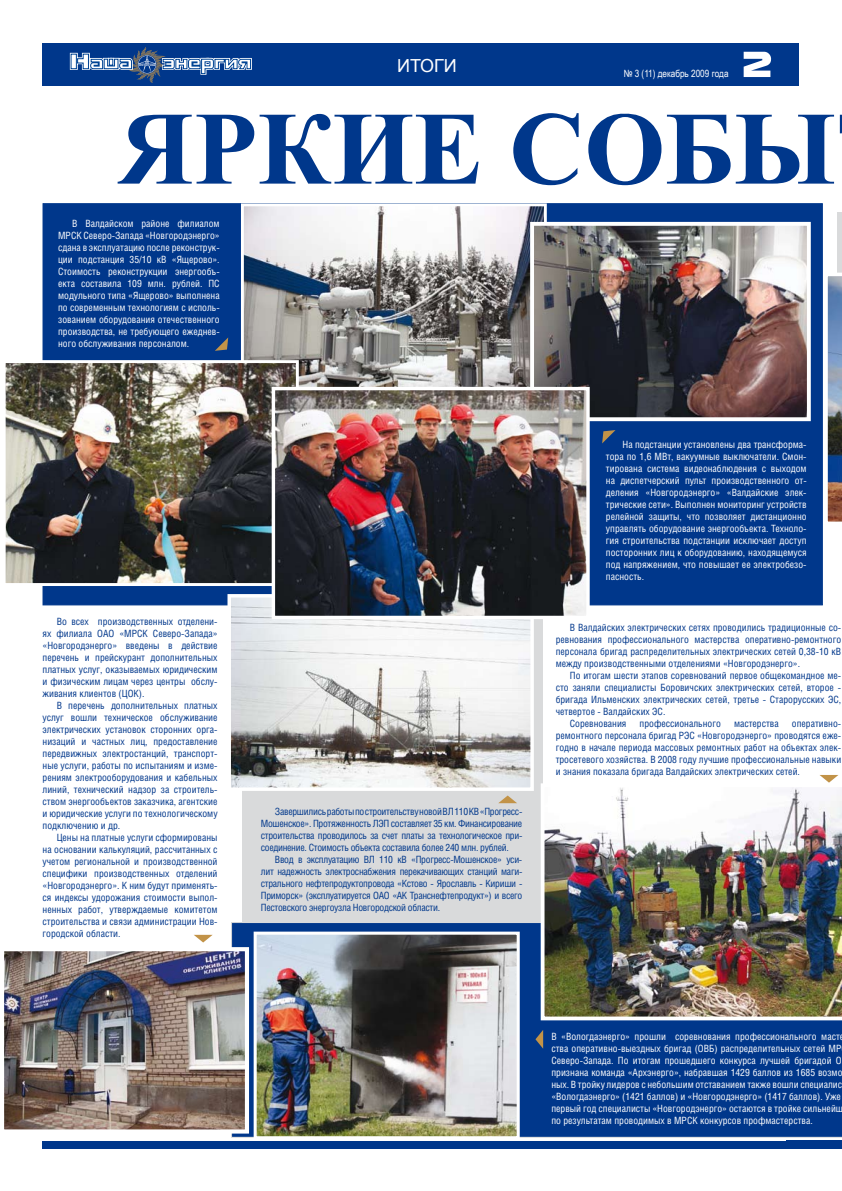
<style>
.page{position:relative;width:842px;height:1191px;background:#fff}
.page>*{position:absolute;margin:0;border:0;box-sizing:border-box;transform-origin:0 0}
.t1{font:700 104px "Times New Roman";color:#00378b}
.t2{font:18px "Arial";color:#fff}
.t3{font:10px/12px "Helios Cond";color:#00378b;text-align:justify}
.t4{font:10px/12px "Helios Cond";color:#fff;text-align:justify}
.t5{font:10px "Arial Narrow";color:#fff}
</style>
<div class="page">
<div style="left:231px;top:922px;width:611px;height:215px;background:#00378b"></div>
<div style="left:837px;top:212px;width:5px;height:297px;background:#d9dadb"></div>
<div style="left:242px;top:605px;width:301px;height:317px;background:#d9dadb"></div>
<div style="left:43px;top:203px;width:780px;height:402px;background:#00378b;border:1px solid #00378b"></div>
<div style="left:43px;top:43px;width:756px;height:42px;background:#00378b"></div>
<svg style="left:744px;top:52px;width:27px;height:25px"></svg>
<div style="left:43px;top:1141px;width:756px;height:7px;background:#00378b"></div>
<svg style="left:69px;top:47px;width:183px;height:36px"></svg>
<div style="left:787px;top:1140px;width:55px;height:8px;background:#00378b"></div>
<svg style="left:215px;top:337px;width:13px;height:14px"></svg>
<svg style="left:194px;top:934px;width:19px;height:8px"></svg>
<svg style="left:819px;top:775px;width:19px;height:7px"></svg>
<svg style="left:498px;top:795px;width:19px;height:8px"></svg>
<svg style="left:535px;top:1029px;width:8px;height:19px"></svg>
<svg style="left:827px;top:273px;width:15px;height:249px;background:#727c92"></svg>
<img style="left:258px;top:935px;width:258px;height:200px">
<div style="left:254px;top:931px;width:266px;height:208px;border:3px solid #fff"></div>
<img style="left:245px;top:207px;width:298px;height:180px">
<div style="left:241px;top:203px;width:306px;height:205px;border:3px solid #fff"></div>
<img style="left:7px;top:364px;width:288px;height:218px">
<div style="left:3px;top:360px;width:296px;height:226px;border:3px solid #fff"></div>
<img style="left:535px;top:227px;width:271px;height:189px">
<div style="left:530px;top:222px;width:281px;height:199px;border:4px solid #fff"></div>
<img style="left:5px;top:952px;width:239px;height:176px">
<div style="left:0;top:947px;width:249px;height:186px;border:4px solid #fff"></div>
<img style="left:541px;top:783px;width:301px;height:237px">
<img style="left:231px;top:598px;width:299px;height:189px">
<div style="left:227px;top:594px;width:307px;height:197px;border:3px solid #fff"></div>
<img style="left:276px;top:391px;width:310px;height:224px">
<div style="left:272px;top:387px;width:318px;height:232px;border:3px solid #fff"></div>
<svg style="left:602px;top:430px;width:13px;height:13px"></svg>
<h2 class="t2" style="left:397px;top:54px;width:61px">ИТОГИ</h2>
<p class="t5" style="left:624px;top:66px;width:106px">№ 3 (11) декабрь 2009 года</p>
<h1 class="t1" style="left:119px;top:77px;width:719px">ЯРКИЕ СОБЫ</h1>
<p class="t4" style="left:58px;top:217px;width:163px;text-indent:14px">В Валдайском районе филиалом МРСК Северо-Запада «Новгородэнерго» сдана в эксплуатацию после реконструк&shy;ции подстанция 35/10 кВ «Ящерово».<br>Стоимость реконструкции энергообъ&shy;екта составила 109 млн. рублей. ПС модульного типа «Ящерово» выполнена по современным технологиям с исполь&shy;зованием оборудования отечественного производства, не требующего ежеднев&shy;ного обслуживания персоналом.</p>
<p class="t3" style="left:43px;top:615px;width:177px;text-indent:14px">Во всех производственных отделени&shy;ях филиала ОАО «МРСК Северо-Запада» «Новгородэнерго» введены в действие перечень и прейскурант дополнительных платных услуг, оказываемых юридическим и физическим лицам через центры обслу&shy;живания клиентов (ЦОК).</p>
<p class="t3" style="left:43px;top:699px;width:177px;text-indent:14px">В перечень дополнительных платных услуг вошли техническое обслуживание электрических установок сторонних орга&shy;низаций и частных лиц, предоставление передвижных электростанций, транспорт&shy;ные услуги, работы по испытаниям и изме&shy;рениям электрооборудования и кабельных линий, технический надзор за строитель&shy;ством энергообъектов заказчика, агентские и юридические услуги по технологическому подключению и др.</p>
<p class="t3" style="left:43px;top:831px;width:177px;text-indent:14px">Цены на платные услуги сформированы на основании калькуляций, рассчитанных с учетом региональной и производственной специфики производственных отделений «Новгородэнерго». К ним будут применять&shy;ся индексы удорожания стоимости выпол&shy;ненных работ, утверждаемые комитетом строительства и связи администрации Нов&shy;городской области.</p>
<p class="t3" style="left:261px;top:805px;width:263px;text-indent:14px">Завершились работы по строительству новой ВЛ 110 КВ «Прогресс-Мошенское». Протяженность ЛЭП составляет 35 км. Финансирование строительства проводилось за счет платы за технологическое при&shy;соединение. Стоимость объекта составила более 240 млн. рублей.</p>
<p class="t3" style="left:261px;top:853px;width:263px;text-indent:14px">Ввод в эксплуатацию ВЛ 110 кВ «Прогресс-Мошенское» уси&shy;лит надежность электроснабжения перекачивающих станций маги&shy;стрального нефтепродуктопровода «Кстово - Ярославль - Кириши - Приморск» (эксплуатируется ОАО «АК Транснефтепродукт») и всего Пестовского энергоузла Новгородской области.</p>
<p class="t4" style="left:606px;top:438px;width:202px;text-indent:17px">На подстанции установлены два трансформа&shy;тора по 1,6 МВт, вакуумные выключатели. Смон&shy;тирована система видеонаблюдения с выходом на диспетчерский пульт производственного от&shy;деления «Новгородэнерго» «Валдайские элек&shy;трические сети». Выполнен мониторинг устройств релейной защиты, что позволяет дистанционно управлять оборудование энергообъекта. Техноло&shy;гия строительства подстанции исключает доступ посторонних лиц к оборудованию, находящемуся под напряжением, что повышает ее электробезо&shy;пасность.</p>
<p class="t3" style="left:556px;top:621px;width:287px;text-indent:14px">В Валдайских электрических сетях проводились традиционные со&shy;ревнования профессионального мастерства оперативно-ремонтного персонала бригад распределительных электрических сетей 0,38-10 кВ между производственными отделениями «Новгородэнерго».</p>
<p class="t3" style="left:570px;top:669px;width:273px">По итогам шести этапов соревнований первое общекомандное ме-</p>
<p class="t3" style="left:556px;top:681px;width:287px">сто заняли специалисты Боровичских электрических сетей, второе -</p>
<p class="t3" style="left:556px;top:693px;width:287px">бригада Ильменских электрических сетей, третье - Старорусских ЭС,</p>
<p class="t3" style="left:556px;top:705px;width:111px">четвертое - Валдайских ЭС.</p>
<p class="t3" style="left:570px;top:717px;width:58px">Соревнования</p>
<p class="t3" style="left:639px;top:717px;width:83px">профессионального</p>
<p class="t3" style="left:734px;top:717px;width:46px">мастерства</p>
<p class="t3" style="left:556px;top:717px;width:287px;text-indent:236px">оперативно&shy;ремонтного персонала бригад РЭС «Новгородэнерго» проводятся еже&shy;годно в начале периода массовых ремонтных работ на объектах элек&shy;тросетевого хозяйства. В 2008 году лучшие профессиональные навыки и знания показала бригада Валдайских электрических сетей.</p>
<p class="t4" style="left:551px;top:1029px;width:293px;text-align:left">В «Вологдаэнерго» прошли соревнования профессионального маст ства оперативно-выездных бригад (ОВБ) распределительных сетей МР Северо-Запада. По итогам прошедшего конкурса лучшей бригадой О признана команда «Архэнерго», набравшая 1429 баллов из 1685 возмо ных. В тройку лидеров с небольшим отставанием также вошли специалис «Вологдаэнерго» (1421 баллов) и «Новгородэнерго» (1417 баллов). Уже первый год специалисты «Новгородэнерго» остаются в тройке сильнейш по результатам проводимых в МРСК конкурсов профмастерства.</p>
</div>
